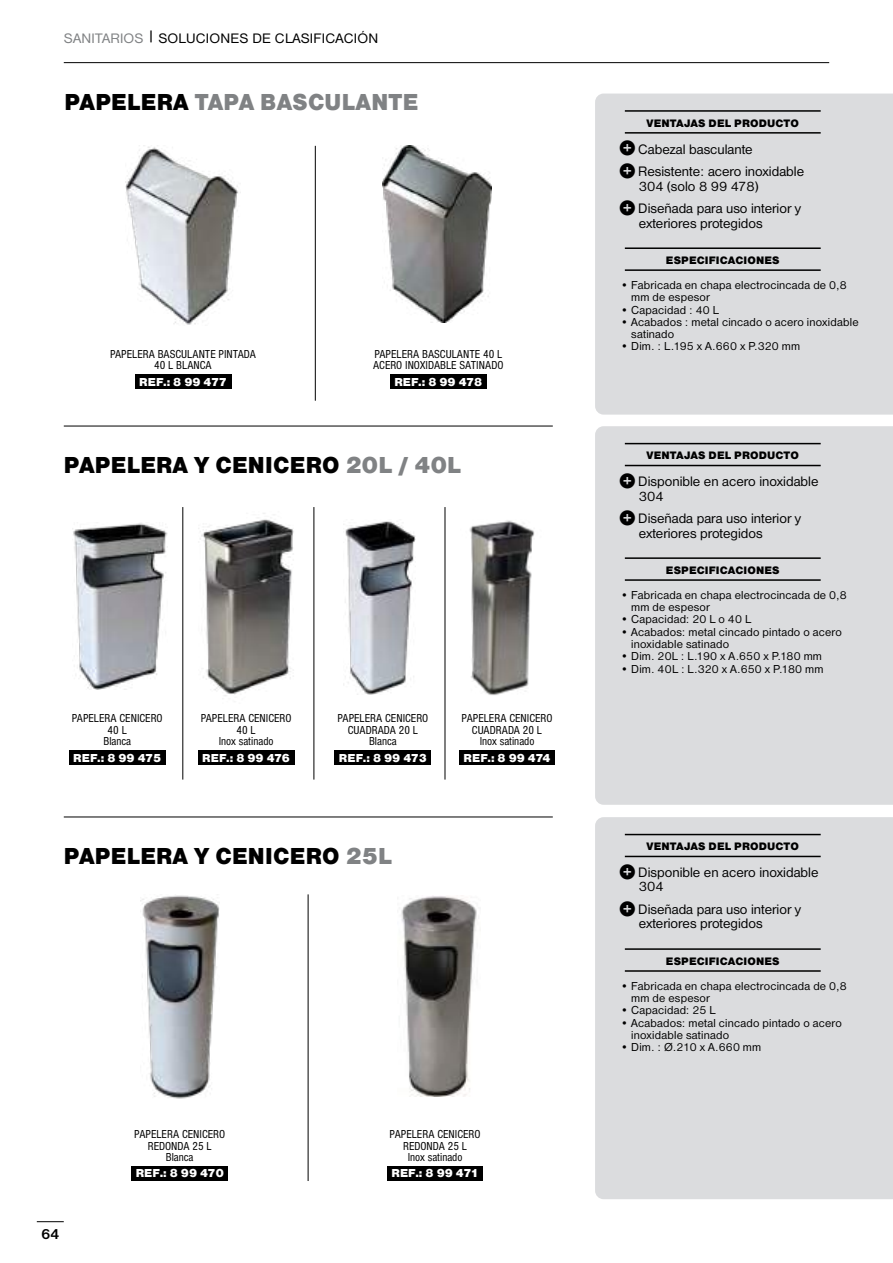
<style>
.page{position:relative;width:893px;height:1263px;background:#fff}
.page>*{position:absolute;margin:0;border:0;box-sizing:border-box;transform-origin:0 0}
.t1{font:24px "Nimbus Sans DOT Blac";letter-spacing:.015em;color:#000;scale:.96 1}
.t2{font:24px "Nimbus Sans DOT Blac";letter-spacing:.015em;color:#808284;scale:.96 1}
.t3{font:700 15px "Nimbus Sans DOT";color:#000}
.t4{font:14.25px/14.2px "Nimbus Sans DOT";color:#000}
.t5{font:12px/12.3px "Nimbus Sans DOT";letter-spacing:.015em;color:#000}
.t6{font:condensed 12px/11.4px "Nimbus Sans DOT";color:#000;text-align:center}
.t7{font:12px "Nimbus Sans DOT Blac";color:#fff}
.t8{font:11.25px "Nimbus Sans DOT Blac";letter-spacing:.015em;color:#000}
.s1{color:#808284}
.s2{color:#000}
.s3{font-family:"Pictos Loste";font-size:15px}
</style>
<div class="page">
<img style="left:125px;top:146px;width:114px;height:179px">
<img style="left:382px;top:146px;width:109px;height:176px">
<img style="left:72px;top:523px;width:95px;height:166px">
<img style="left:469px;top:520px;width:66px;height:175px">
<img style="left:343px;top:521px;width:72px;height:174px">
<img style="left:182px;top:507px;width:132px;height:205px">
<img style="left:140px;top:895px;width:79px;height:204px">
<img style="left:401px;top:895px;width:76px;height:202px">
<hr style="left:64px;top:426px;width:489px;height:1px;background:#000">
<hr style="left:64px;top:817px;width:489px;height:1px;background:#000">
<hr style="left:315px;top:146px;width:1px;height:255px;background:#000">
<div style="left:135px;top:374px;width:96px;height:15px;background:#000"></div>
<div style="left:390px;top:374px;width:97px;height:15px;background:#000"></div>
<hr style="left:183px;top:507px;width:1px;height:272px;background:#000">
<hr style="left:314px;top:507px;width:1px;height:272px;background:#000">
<hr style="left:445px;top:507px;width:1px;height:272px;background:#000">
<div style="left:198px;top:750px;width:96px;height:15px;background:#000"></div>
<div style="left:69px;top:750px;width:97px;height:15px;background:#000"></div>
<div style="left:335px;top:750px;width:96px;height:15px;background:#000"></div>
<div style="left:459px;top:750px;width:96px;height:15px;background:#000"></div>
<hr style="left:308px;top:894px;width:1px;height:287px;background:#000">
<div style="left:131px;top:1166px;width:97px;height:15px;background:#000"></div>
<div style="left:387px;top:1166px;width:96px;height:15px;background:#000"></div>
<div style="left:595px;top:94px;width:298px;height:321px;background:#dbdcde"></div>
<hr style="left:625px;top:110px;width:196px;height:2px;background:#000">
<hr style="left:625px;top:132px;width:196px;height:2px;background:#000">
<hr style="left:625px;top:247px;width:196px;height:2px;background:#000">
<hr style="left:625px;top:269px;width:196px;height:2px;background:#000">
<div style="left:595px;top:426px;width:298px;height:379px;background:#dbdcde"></div>
<hr style="left:625px;top:443px;width:196px;height:1px;background:#000">
<hr style="left:625px;top:465px;width:196px;height:1px;background:#000">
<hr style="left:625px;top:557px;width:196px;height:2px;background:#000">
<hr style="left:625px;top:579px;width:196px;height:2px;background:#000">
<div style="left:595px;top:817px;width:298px;height:382px;background:#dbdcde"></div>
<hr style="left:625px;top:834px;width:196px;height:1px;background:#000">
<hr style="left:625px;top:856px;width:196px;height:1px;background:#000">
<hr style="left:625px;top:948px;width:196px;height:2px;background:#000">
<hr style="left:625px;top:970px;width:196px;height:2px;background:#000">
<svg style="left:37px;top:1221px;width:27px;height:1px"></svg>
<hr style="left:64px;top:62px;width:765px;height:1px;background:#000">
<p class="t4" style="left:64px;top:32px;width:316px"><span class="s1">SANITARIOS</span> | SOLUCIONES DE CLASIFICACIÓN</p>
<h1 class="t2" style="left:64px;top:88px;width:370px"><span class="s2">PAPELERA</span> TAPA BASCULANTE</h1>
<p class="t6" style="left:110px;top:348px;width:147px">PAPELERA BASCULANTE PINTADA<br>40 L BLANCA</p>
<p class="t7" style="left:139px;top:374px;width:89px">REF.: 8 99 477</p>
<p class="t6" style="left:373px;top:348px;width:132px;text-align:left">PAPELERA BASCULANTE 40 L<br>ACERO INOXIDABLE SATINADO</p>
<p class="t7" style="left:394px;top:374px;width:90px">REF.: 8 99 478</p>
<h1 class="t1" style="left:64px;top:451px;width:415px">PAPELERA Y CENICERO <span class="s1">20L / 40L</span></h1>
<p class="t6" style="left:72px;top:713px;width:92px">PAPELERA CENICERO<br>40 L<br>Blanca</p>
<p class="t7" style="left:73px;top:751px;width:90px">REF.: 8 99 475</p>
<p class="t6" style="left:201px;top:713px;width:92px">PAPELERA CENICERO<br>40 L<br>Inox satinado</p>
<p class="t7" style="left:202px;top:751px;width:89px">REF.: 8 99 476</p>
<p class="t6" style="left:337px;top:713px;width:92px">PAPELERA CENICERO<br>CUADRADA 20 L<br>Blanca</p>
<p class="t7" style="left:339px;top:751px;width:90px">REF.: 8 99 473</p>
<h1 class="t1" style="left:64px;top:842px;width:343px">PAPELERA Y CENICERO <span class="s1">25L</span></h1>
<p class="t6" style="left:462px;top:713px;width:92px">PAPELERA CENICERO<br>CUADRADA 20 L<br>Inox satinado</p>
<p class="t7" style="left:464px;top:751px;width:89px">REF.: 8 99 474</p>
<p class="t3" style="left:41px;top:1226px;width:20px">64</p>
<p class="t6" style="left:134px;top:1129px;width:92px">PAPELERA CENICERO<br>REDONDA 25 L<br>Blanca</p>
<p class="t7" style="left:136px;top:1166px;width:90px">REF.: 8 99 470</p>
<p class="t6" style="left:390px;top:1129px;width:92px">PAPELERA CENICERO<br>REDONDA 25 L<br>Inox satinado</p>
<p class="t7" style="left:391px;top:1166px;width:89px">REF.: 8 99 471</p>
<p class="t8" style="left:646px;top:116px;width:154px">VENTAJAS DEL PRODUCTO</p>
<p class="t4" style="left:621px;top:138px;width:185px;line-height:22.8px"><span class="s3">R</span> Cabezal basculante<br><span class="s3">R</span> Resistente: acero inoxidable</p>
<p class="t4" style="left:621px;top:175px;width:182px;line-height:22.8px;text-indent:18px">304 (solo 8 99 478)<br><span class="s3">R</span> Diseñada para uso interior y</p>
<p class="t4" style="left:639px;top:216px;width:125px">exteriores protegidos</p>
<p class="t8" style="left:666px;top:254px;width:115px">ESPECIFICACIONES</p>
<p class="t5" style="left:631px;top:279px;width:217px;text-indent:-11px">• Fabricada en chapa electrocincada de 0,8 mm de espesor</p>
<p class="t5" style="left:621px;top:303px;width:100px">• Capacidad : 40 L</p>
<p class="t5" style="left:631px;top:316px;width:229px;text-indent:-11px">• Acabados : metal cincado o acero inoxidable satinado</p>
<p class="t5" style="left:621px;top:340px;width:181px">• Dim. : L.195 x A.660 x P.320 mm</p>
<p class="t8" style="left:646px;top:449px;width:154px">VENTAJAS DEL PRODUCTO</p>
<p class="t4" style="left:639px;top:475px;width:181px;text-indent:-18px"><span class="s3">R</span> Disponible en acero inoxidable<br>304</p>
<p class="t4" style="left:639px;top:512px;width:164px;text-indent:-18px"><span class="s3">R</span> Diseñada para uso interior y exteriores protegidos</p>
<p class="t8" style="left:666px;top:563px;width:115px">ESPECIFICACIONES</p>
<p class="t5" style="left:631px;top:589px;width:217px;text-indent:-11px">• Fabricada en chapa electrocincada de 0,8 mm de espesor</p>
<p class="t5" style="left:621px;top:613px;width:132px">• Capacidad: 20 L o 40 L</p>
<p class="t5" style="left:631px;top:626px;width:212px;text-indent:-11px">• Acabados: metal cincado pintado o acero inoxidable satinado</p>
<p class="t5" style="left:621px;top:650px;width:203px">• Dim. 20L : L.190 x A.650 x P.180 mm</p>
<p class="t5" style="left:621px;top:663px;width:204px">• Dim. 40L : L.320 x A.650 x P.180 mm</p>
<p class="t8" style="left:646px;top:840px;width:154px">VENTAJAS DEL PRODUCTO</p>
<p class="t4" style="left:639px;top:865px;width:181px;text-indent:-18px"><span class="s3">R</span> Disponible en acero inoxidable<br>304</p>
<p class="t4" style="left:639px;top:902px;width:164px;text-indent:-18px"><span class="s3">R</span> Diseñada para uso interior y exteriores protegidos</p>
<p class="t8" style="left:666px;top:954px;width:115px">ESPECIFICACIONES</p>
<p class="t5" style="left:631px;top:980px;width:217px;text-indent:-11px">• Fabricada en chapa electrocincada de 0,8 mm de espesor</p>
<p class="t5" style="left:621px;top:1004px;width:96px">• Capacidad: 25 L</p>
<p class="t5" style="left:631px;top:1017px;width:212px;text-indent:-11px">• Acabados: metal cincado pintado o acero inoxidable satinado</p>
<p class="t5" style="left:621px;top:1041px;width:142px">• Dim. : Ø.210 x A.660 mm</p>
</div>
